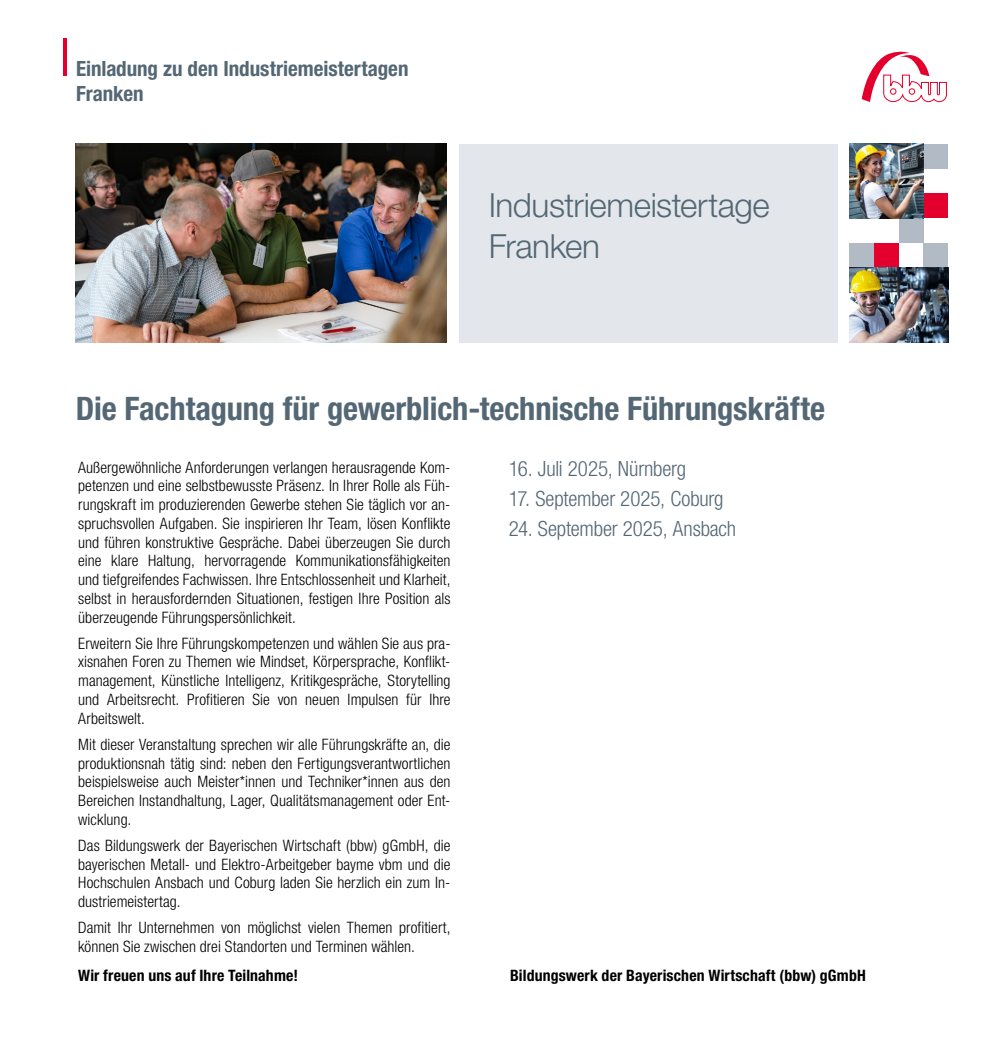
<style>
.page{position:relative;width:993px;height:1042px;background:#fff}
.page>*{position:absolute;margin:0;border:0;box-sizing:border-box;transform-origin:0 0}
.t1{font:300 52.5px "Helvetica Neue LT Pro";color:#e4002c}
.t2{font:300 33.25px/40.2px "Helvetica Neue LT Pro";letter-spacing:-.015em;color:#546775}
.t3{font:700 condensed 32.38px "Helvetica Neue LT Pro";letter-spacing:-.005em;color:#546775}
.t4{font:300 condensed 21px "Helvetica Neue LT Pro";letter-spacing:-.01em;color:#546775}
.t5{font:700 condensed 21px/25.4px "Helvetica Neue LT Pro";color:#546775}
.t6{font:300 condensed 15.75px/18.7px "Helvetica Neue LT Pro";letter-spacing:.005em;color:#000;text-align:justify}
.t7{font:700 condensed 15.75px "Helvetica Neue LT Pro";letter-spacing:.01em;color:#000}
</style>
<div class="page">
<img style="left:76px;top:144px;width:370px;height:198px">
<div style="left:459px;top:144px;width:378px;height:198px;background:#e3e7eb"></div>
<div style="left:923px;top:193px;width:24px;height:25px;background:#e4002c"></div>
<div style="left:873px;top:243px;width:25px;height:25px;background:#e4002c"></div>
<div style="left:923px;top:144px;width:24px;height:25px;background:#b2bbc5"></div>
<div style="left:923px;top:243px;width:24px;height:25px;background:#b2bbc5"></div>
<div style="left:898px;top:218px;width:25px;height:25px;background:#b2bbc5"></div>
<div style="left:848px;top:243px;width:25px;height:25px;background:#b2bbc5"></div>
<svg style="left:861px;top:51px;width:86px;height:52px"></svg>
<img style="left:849px;top:268px;width:98px;height:74px">
<img style="left:849px;top:144px;width:74px;height:74px">
<h1 class="t1" style="left:60px;top:25px;width:11px">l</h1>
<h3 class="t5" style="left:76px;top:56px;width:334px">Einladung zu den Industriemeistertagen<br>Franken</h3>
<h2 class="t2" style="left:488px;top:185px;width:282px">Industriemeistertage<br>Franken</h2>
<h3 class="t3" style="left:76px;top:389px;width:750px">Die Fachtagung für gewerblich-technische Führungskräfte</h3>
<p class="t6" style="left:78px;top:458px;width:374px">Außergewöhnliche Anforderungen verlangen herausragende Kom&shy;petenzen und eine selbstbewusste Präsenz. In Ihrer Rolle als Füh&shy;rungskraft im produzierenden Gewerbe stehen Sie täglich vor an&shy;spruchsvollen Aufgaben. Sie inspirieren Ihr Team, lösen Konflikte und führen konstruktive Gespräche. Dabei überzeugen Sie durch eine klare Haltung, hervorragende Kommunikationsfähigkeiten und tiefgreifendes Fachwissen. Ihre Entschlossenheit und Klarheit, selbst in herausfordernden Situationen, festigen Ihre Position als überzeugende Führungspersönlichkeit.</p>
<p class="t6" style="left:78px;top:634px;width:374px">Erweitern Sie Ihre Führungskompetenzen und wählen Sie aus pra&shy;xisnahen Foren zu Themen wie Mindset, Körpersprache, Konflikt&shy;management, Künstliche Intelligenz, Kritikgespräche, Storytelling und Arbeitsrecht. Profitieren Sie von neuen Impulsen für Ihre Arbeitswelt.</p>
<p class="t6" style="left:78px;top:735px;width:374px">Mit dieser Veranstaltung sprechen wir alle Führungskräfte an, die produktionsnah tätig sind: neben den Fertigungsverantwortlichen beispielsweise auch Meister*innen und Techniker*innen aus den Bereichen Instandhaltung, Lager, Qualitätsmanagement oder Ent&shy;wicklung.</p>
<p class="t6" style="left:78px;top:836px;width:374px">Das Bildungswerk der Bayerischen Wirtschaft (bbw) gGmbH, die bayerischen Metall- und Elektro-Arbeitgeber bayme vbm und die Hochschulen Ansbach und Coburg laden Sie herzlich ein zum In&shy;dustriemeistertag.</p>
<p class="t6" style="left:78px;top:918px;width:374px">Damit Ihr Unternehmen von möglichst vielen Themen profitiert, können Sie zwischen drei Standorten und Terminen wählen.</p>
<p class="t7" style="left:78px;top:965px;width:221px">Wir freuen uns auf Ihre Teilnahme!</p>
<h3 class="t4" style="left:508px;top:457px;width:179px">16. Juli 2025, Nürnberg</h3>
<h3 class="t4" style="left:508px;top:487px;width:216px">17. September 2025, Coburg</h3>
<h3 class="t4" style="left:508px;top:516px;width:229px">24. September 2025, Ansbach</h3>
<p class="t7" style="left:510px;top:965px;width:357px">Bildungswerk der Bayerischen Wirtschaft (bbw) gGmbH</p>
</div>
